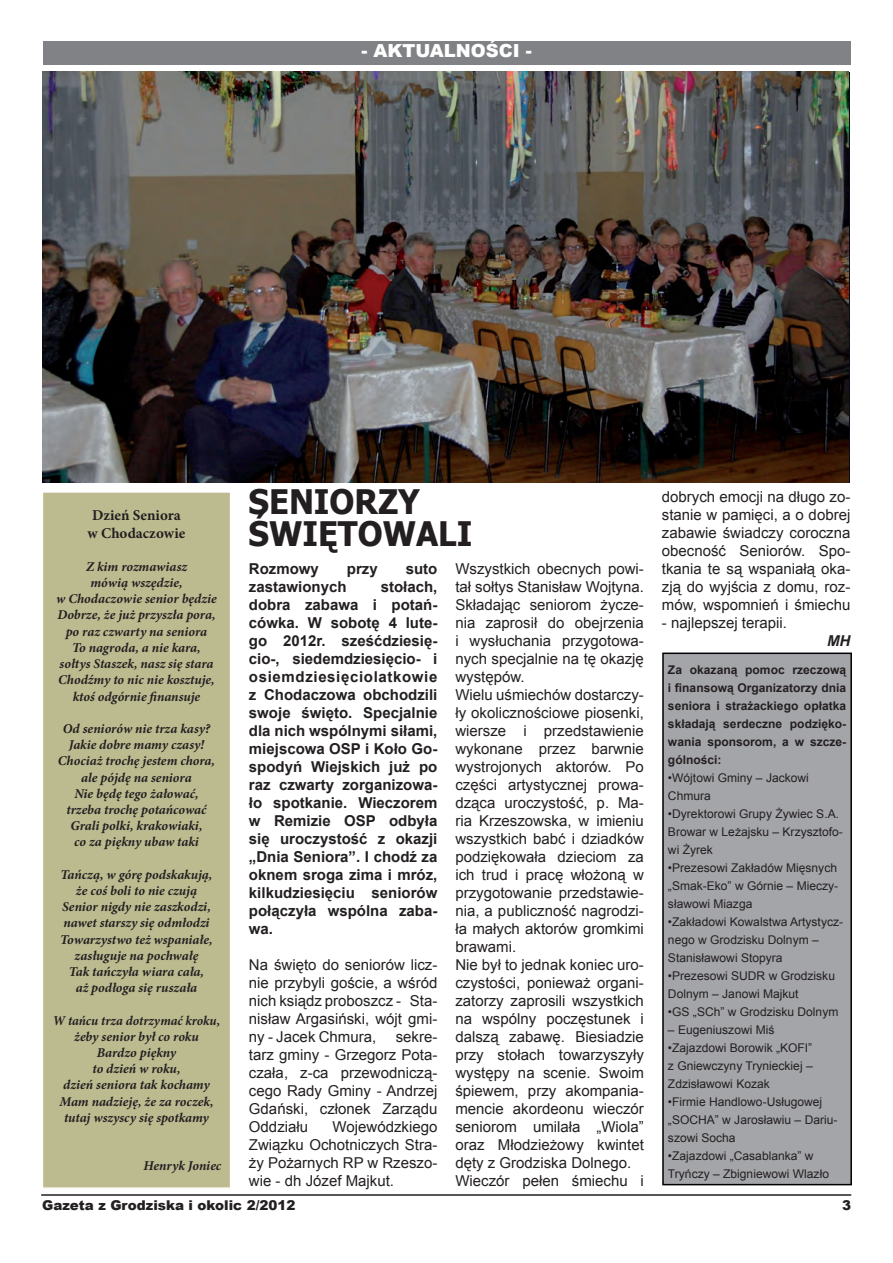
<style>
.page{position:relative;width:893px;height:1263px;background:#fff}
.page>*{position:absolute;margin:0;border:0;box-sizing:border-box;transform-origin:0 0}
.Normalny__Web{font:700 33.75px/32.4px "Tahoma";color:#231f20;scale:.96 1}
.t1{font:900 18px "Arial";color:#fff}
.Normalny__Web-2{font:15px/18px "Arial";color:#231f20;text-align:justify}
.Normalny__Web-3{font:700 15px/18px "Arial";color:#231f20;text-align:justify}
.Normalny__Web-4{font:700 15px "Minion Pro";color:#231f20}
.Normalny__Web-5{font:italic 700 15px "Arial";color:#231f20}
.Normalny__Web-6{font:italic 700 13.5px/16.2px "Minion Pro";letter-spacing:-.005em;color:#231f20;text-align:center}
.t2{font:900 13.5px "Arial";color:#231f20}
.t3{font:12px/18px "Arial";color:#231f20}
.t4{font:700 12px/18px "Arial";color:#231f20;text-align:justify}
</style>
<div class="page">
<div style="left:43px;top:42px;width:807px;height:23px;background:#808285"></div>
<hr style="left:41px;top:1194px;width:810px;height:2px;background:#231f20">
<img style="left:42px;top:72px;width:807px;height:410px">
<div style="left:42px;top:492px;width:189px;height:696px;background:#bcbb90"></div>
<div style="left:42px;top:491px;width:189px;height:698px;border:2px solid #fff"></div>
<div style="left:663px;top:653px;width:188px;height:531px;background:#a4a5a9"></div>
<div style="left:662px;top:652px;width:190px;height:533px;border:2px solid #000"></div>
<p class="t1" style="left:361px;top:38px;width:172px">- AKTUALNOŚCI -</p>
<p class="Normalny__Web-4" style="left:92px;top:505px;width:90px">Dzień Seniora</p>
<p class="Normalny__Web-4" style="left:88px;top:523px;width:99px">w Chodaczowie</p>
<p class="Normalny__Web-6" style="left:86px;top:558px;width:102px">Z kim rozmawiasz</p>
<p class="Normalny__Web-6" style="left:90px;top:574px;width:94px">mówią wszędzie,</p>
<p class="Normalny__Web-6" style="left:56px;top:591px;width:162px">w Chodaczowie senior będzie</p>
<p class="Normalny__Web-6" style="left:57px;top:607px;width:160px">Dobrze, że już przyszła pora, po raz czwarty na seniora</p>
<p class="Normalny__Web-6" style="left:72px;top:639px;width:130px">To nagroda, a nie kara,</p>
<p class="Normalny__Web-6" style="left:59px;top:655px;width:155px">sołtys Staszek, nasz się stara</p>
<p class="Normalny__Web-6" style="left:58px;top:672px;width:158px">Chodźmy to nic nie kosztuje, ktoś odgórnie finansuje</p>
<p class="Normalny__Web-6" style="left:63px;top:720px;width:149px">Od seniorów nie trza kasy?</p>
<p class="Normalny__Web-6" style="left:69px;top:736px;width:137px">Jakie dobre mamy czasy!</p>
<p class="Normalny__Web-6" style="left:58px;top:753px;width:159px">Chociaż trochę jestem chora, ale pójdę na seniora</p>
<p class="Normalny__Web-6" style="left:74px;top:785px;width:126px">Nie będę tego żałować,</p>
<p class="Normalny__Web-6" style="left:66px;top:801px;width:142px">trzeba trochę potańcować</p>
<p class="Normalny__Web-6" style="left:70px;top:817px;width:134px">Grali polki, krakowiaki,</p>
<p class="Normalny__Web-6" style="left:74px;top:834px;width:126px">co za piękny ubaw taki</p>
<p class="Normalny__Web-6" style="left:61px;top:866px;width:153px">Tańczą, w górę podskakują,</p>
<p class="Normalny__Web-6" style="left:76px;top:882px;width:123px">że coś boli to nie czują</p>
<p class="Normalny__Web-6" style="left:62px;top:898px;width:150px;text-align:left">Senior nigdy nie zaszkodzi, nawet starszy się odmłodzi</p>
<p class="Normalny__Web-6" style="left:60px;top:931px;width:154px">Towarzystwo też wspaniałe, zasługuje na pochwałę</p>
<p class="Normalny__Web-6" style="left:69px;top:963px;width:137px">Tak tańczyła wiara cała,</p>
<p class="Normalny__Web-6" style="left:76px;top:979px;width:123px">aż podłoga się ruszała</p>
<p class="Normalny__Web-6" style="left:53px;top:1012px;width:169px">W tańcu trza dotrzymać kroku, żeby senior był co roku</p>
<p class="Normalny__Web-6" style="left:97px;top:1044px;width:81px">Bardzo piękny</p>
<p class="Normalny__Web-6" style="left:92px;top:1060px;width:90px">to dzień w roku,</p>
<p class="Normalny__Web-6" style="left:63px;top:1077px;width:148px">dzień seniora tak kochamy</p>
<p class="Normalny__Web-6" style="left:59px;top:1093px;width:156px">Mam nadzieję, że za roczek, tutaj wszyscy się spotkamy</p>
<p class="Normalny__Web-6" style="left:143px;top:1158px;width:79px">Henryk Joniec</p>
<p class="Normalny__Web" style="left:249px;top:483px;width:235px">SENIORZY<br>ŚWIĘTOWALI</p>
<p class="Normalny__Web-3" style="left:249px;top:561px;width:72px">Rozmowy</p>
<p class="Normalny__Web-3" style="left:347px;top:561px;width:32px">przy</p>
<p class="Normalny__Web-3" style="left:406px;top:561px;width:33px">suto</p>
<p class="Normalny__Web-3" style="left:249px;top:579px;width:99px">zastawionych</p>
<p class="Normalny__Web-3" style="left:249px;top:579px;width:190px;text-indent:132px">stołach, dobra zabawa i potań&shy;cówka. W sobotę 4 lute&shy;go 2012r. sześćdziesię&shy;cio-, siedemdziesięcio- i osiemdziesięciolatkowie z Chodaczowa obchodzili swoje święto. Specjalnie dla nich wspólnymi siłami, miejscowa OSP i Koło Go&shy;spodyń Wiejskich już po raz czwarty zorganizowa&shy;ło spotkanie. Wieczorem w Remizie OSP odbyła się uroczystość z okazji „Dnia Seniora”. I chodź za oknem sroga zima i mróz, kilkudziesięciu seniorów połączyła wspólna zaba&shy;wa.</p>
<p class="Normalny__Web-2" style="left:249px;top:956px;width:190px">Na święto do seniorów licz&shy;nie przybyli goście, a wśród nich ksiądz proboszcz - Sta&shy;nisław Argasiński, wójt gmi&shy;ny - Jacek Chmura,</p>
<p class="Normalny__Web-2" style="left:249px;top:1028px;width:190px;text-indent:147px">sekre&shy;tarz gminy - Grzegorz Pota&shy;czała, z-ca przewodniczą&shy;cego Rady Gminy - Andrzej Gdański, członek Zarządu Oddziału</p>
<p class="Normalny__Web-2" style="left:249px;top:1118px;width:190px;text-indent:84px">Wojewódzkiego Związku Ochotniczych Stra&shy;ży Pożarnych RP w Rzeszo&shy;wie - dh Józef Majkut.</p>
<p class="Normalny__Web-2" style="left:455px;top:560px;width:190px">Wszystkich obecnych powi&shy;tał sołtys Stanisław Wojtyna.<br>Składając seniorom życze&shy;nia zaprosił do obejrzenia i wysłuchania przygotowa&shy;nych specjalnie na tę okazję występów.</p>
<p class="Normalny__Web-2" style="left:455px;top:686px;width:190px">Wielu uśmiechów dostarczy&shy;ły okolicznościowe piosenki, wiersze i przedstawienie wykonane przez barwnie wystrojonych aktorów. Po części artystycznej prowa&shy;dząca uroczystość, p. Ma&shy;ria Krzeszowska, w imieniu wszystkich babć i dziadków podziękowała dzieciom za ich trud i pracę włożoną w przygotowanie przedstawie&shy;nia, a publiczność nagrodzi&shy;ła małych aktorów gromkimi brawami.</p>
<p class="Normalny__Web-2" style="left:455px;top:956px;width:190px">Nie był to jednak koniec uro&shy;czystości, ponieważ organi&shy;zatorzy zaprosili wszystkich na wspólny poczęstunek i dalszą zabawę. Biesiadzie przy stołach towarzyszyły występy na scenie. Swoim śpiewem, przy akompania&shy;mencie akordeonu wieczór seniorom umilała „Wiola” oraz Młodzieżowy kwintet dęty z Grodziska Dolnego.</p>
<p class="Normalny__Web-2" style="left:455px;top:1172px;width:190px">Wieczór pełen śmiechu i</p>
<p class="Normalny__Web-2" style="left:662px;top:488px;width:190px">dobrych emocji na długo zo&shy;stanie w pamięci, a o dobrej zabawie świadczy coroczna obecność Seniorów. Spo&shy;tkania te są wspaniałą oka&shy;zją do wyjścia z domu, roz&shy;mów, wspomnień i śmiechu</p>
<p class="Normalny__Web-2" style="left:662px;top:614px;width:127px">- najlepszej terapii.</p>
<p class="Normalny__Web-5" style="left:827px;top:631px;width:25px">MH</p>
<p class="t4" style="left:668px;top:661px;width:180px">Za okazaną pomoc rzeczową i finansową Organizatorzy dnia seniora i strażackiego opłatka składają serdeczne podzięko&shy;wania sponsorom, a w szcze&shy;gólności:</p>
<p class="t3" style="left:668px;top:769px;width:142px">•Wójtowi Gminy – Jackowi<br>Chmura</p>
<p class="t3" style="left:668px;top:805px;width:176px">•Dyrektorowi Grupy Żywiec S.A.<br>Browar w Leżajsku – Krzysztofo&shy;wi Żyrek</p>
<p class="t3" style="left:668px;top:859px;width:172px;text-align:justify">•Prezesowi Zakładów Mięsnych „Smak-Eko” w Górnie – Mieczy&shy;sławowi Miazga</p>
<p class="t3" style="left:668px;top:913px;width:177px">•Zakładowi Kowalstwa Artystycz&shy;nego w Grodzisku Dolnym –</p>
<p class="t3" style="left:668px;top:949px;width:116px">Stanisławowi Stopyra</p>
<p class="t3" style="left:668px;top:967px;width:169px">•Prezesowi SUDR w Grodzisku<br>Dolnym – Janowi Majkut</p>
<p class="t3" style="left:668px;top:1003px;width:172px">•GS „SCh” w Grodzisku Dolnym</p>
<p class="t3" style="left:668px;top:1021px;width:108px">– Eugeniuszowi Miś</p>
<p class="t3" style="left:668px;top:1039px;width:146px">•Zajazdowi Borowik „KOFI” z Gniewczyny Trynieckiej –</p>
<p class="t3" style="left:668px;top:1075px;width:103px">Zdzisławowi Kozak</p>
<p class="t3" style="left:668px;top:1093px;width:171px">•Firmie Handlowo-Usługowej „SOCHA” w Jarosławiu – Dariu&shy;szowi Socha</p>
<p class="t3" style="left:668px;top:1147px;width:163px">•Zajazdowi „Casablanka” w<br>Tryńczy – Zbigniewowi Wlazło</p>
<p class="t2" style="left:42px;top:1196px;width:255px">Gazeta z Grodziska i okolic 2/2012</p>
<p class="t2" style="left:842px;top:1195px;width:11px">3</p>
</div>
